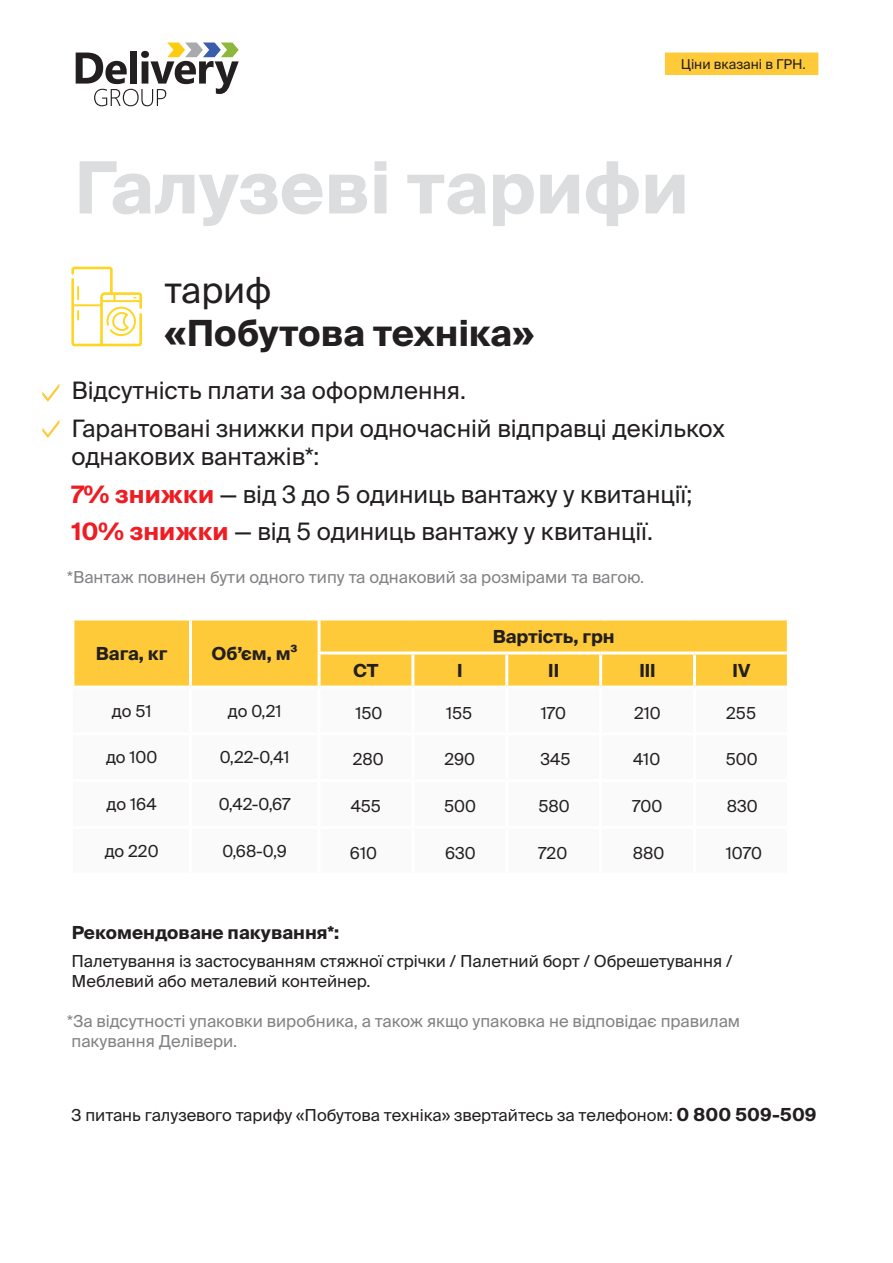
<style>
.page{position:relative;width:893px;height:1263px;background:#fff}
.page>*{position:absolute;margin:0;border:0;box-sizing:border-box;transform-origin:0 0}
.t1{font:700 72px "Suisse Intl";color:#dcdddf}
.t2{font:700 36px "Suisse Intl";color:#231f20}
.t3{font:36px "Suisse Intl";color:#231f20}
.t4{font:24px/37.3px "Suisse Intl";color:#231f20}
.t5{font:700 18px "Suisse Intl";color:#231f20}
.t6{font:16.5px/19.8px "Suisse Intl";color:#231f20}
.t7{font:16.5px/19.8px "Suisse Intl";color:#808285}
.t8{font:13.5px "Suisse Intl";color:#231f20}
.s1{font-weight:700;color:#ee1d23}
.s2{font-weight:700;font-size:18px}
</style>
<div class="page">
<div style="left:665px;top:55px;width:153px;height:17px;background:#feca39"></div>
<svg style="left:76px;top:43px;width:163px;height:63px"></svg>
<div style="left:74px;top:620px;width:713px;height:65px;background:#feca39"></div>
<hr style="left:189px;top:620px;width:3px;height:33px;background:#fff">
<hr style="left:189px;top:653px;width:3px;height:32px;background:#fff">
<hr style="left:318px;top:620px;width:3px;height:31px;background:#fff">
<hr style="left:318px;top:654px;width:3px;height:31px;background:#fff">
<hr style="left:411px;top:654px;width:3px;height:31px;background:#fff">
<hr style="left:505px;top:654px;width:3px;height:31px;background:#fff">
<hr style="left:599px;top:654px;width:3px;height:31px;background:#fff">
<hr style="left:693px;top:654px;width:3px;height:31px;background:#fff">
<hr style="left:318px;top:651px;width:95px;height:3px;background:#fff">
<hr style="left:413px;top:651px;width:94px;height:3px;background:#fff">
<hr style="left:507px;top:651px;width:94px;height:3px;background:#fff">
<hr style="left:601px;top:651px;width:93px;height:3px;background:#fff">
<hr style="left:694px;top:651px;width:96px;height:3px;background:#fff">
<svg style="left:71px;top:267px;width:71px;height:79px"></svg>
<svg style="left:42px;top:384px;width:17px;height:18px"></svg>
<svg style="left:42px;top:420px;width:17px;height:18px"></svg>
<p class="t8" style="left:681px;top:56px;width:127px">Ціни вказані в ГРН.</p>
<h1 class="t1" style="left:74px;top:146px;width:616px">Галузеві тарифи</h1>
<h2 class="t3" style="left:165px;top:270px;width:108px">тариф</h2>
<h2 class="t2" style="left:165px;top:313px;width:371px">«Побутова техніка»</h2>
<h3 class="t4" style="left:71px;top:372px;width:655px">Відсутність плати за оформлення.<br>Гарантовані знижки при одночасній відправці декількох</h3>
<h3 class="t4" style="left:71px;top:438px;width:622px">однакових вантажів*:<br><span class="s1">7% знижки</span> — від 3 до 5 одиниць вантажу у квитанції;<br><span class="s1">10% знижки</span> — від 5 одиниць вантажу у квитанції.</h3>
<p class="t7" style="left:67px;top:567px;width:578px">*Вантаж повинен бути одного типу та однаковий за розмірами та вагою.</p>
<p class="t5" style="left:96px;top:643px;width:73px">Вага, кг</p>
<p class="t5" style="left:212px;top:643px;width:87px">Об’єм, м³</p>
<p class="t5" style="left:493px;top:626px;width:123px">Вартість, грн</p>
<p class="t5" style="left:354px;top:660px;width:26px">СТ</p>
<p class="t5" style="left:457px;top:660px;width:7px">I</p>
<p class="t5" style="left:548px;top:660px;width:12px">II</p>
<p class="t5" style="left:639px;top:660px;width:18px">III</p>
<p class="t5" style="left:733px;top:660px;width:19px">IV</p>
<p class="t6" style="left:112px;top:701px;width:41px">до 51</p>
<p class="t6" style="left:228px;top:701px;width:55px">до 0,21</p>
<p class="t6" style="left:355px;top:703px;width:28px">150</p>
<p class="t6" style="left:446px;top:703px;width:28px">155</p>
<p class="t6" style="left:541px;top:703px;width:27px">170</p>
<p class="t6" style="left:634px;top:703px;width:28px">210</p>
<p class="t6" style="left:726px;top:703px;width:31px">255</p>
<p class="t6" style="left:106px;top:748px;width:53px">до 100</p>
<p class="t6" style="left:220px;top:748px;width:71px">0,22-0,41</p>
<p class="t6" style="left:353px;top:750px;width:32px">280</p>
<p class="t6" style="left:444px;top:750px;width:32px">290</p>
<p class="t6" style="left:540px;top:750px;width:31px">345</p>
<p class="t6" style="left:633px;top:750px;width:29px">410</p>
<p class="t6" style="left:726px;top:750px;width:33px">500</p>
<p class="t6" style="left:107px;top:794px;width:51px">до 164</p>
<p class="t6" style="left:219px;top:794px;width:73px">0,42-0,67</p>
<p class="t6" style="left:351px;top:796px;width:32px">455</p>
<p class="t6" style="left:444px;top:796px;width:33px">500</p>
<p class="t6" style="left:538px;top:796px;width:33px">580</p>
<p class="t6" style="left:632px;top:796px;width:32px">700</p>
<p class="t6" style="left:727px;top:796px;width:32px">830</p>
<p class="t6" style="left:105px;top:841px;width:55px">до 220</p>
<p class="t6" style="left:222px;top:841px;width:66px">0,68-0,9</p>
<p class="t6" style="left:350px;top:843px;width:29px">610</p>
<p class="t6" style="left:445px;top:843px;width:32px">630</p>
<p class="t6" style="left:538px;top:843px;width:31px">720</p>
<p class="t6" style="left:633px;top:843px;width:33px">880</p>
<p class="t6" style="left:726px;top:843px;width:38px">1070</p>
<p class="t5" style="left:72px;top:922px;width:269px">Рекомендоване пакування*:</p>
<p class="t6" style="left:71px;top:952px;width:662px">Палетування із застосуванням стяжної стрічки / Палетний борт / Обрешетування /<br>Меблевий або металевий контейнер.</p>
<p class="t7" style="left:67px;top:1011px;width:674px">*За відсутності упаковки виробника, а також якщо упаковка не відповідає правилам пакування Делівери.</p>
<p class="t6" style="left:71px;top:1106px;width:747px">З питань галузевого тарифу «Побутова техніка» звертайтесь за телефоном: <span class="s2">0 800 509-509</span></p>
</div>
